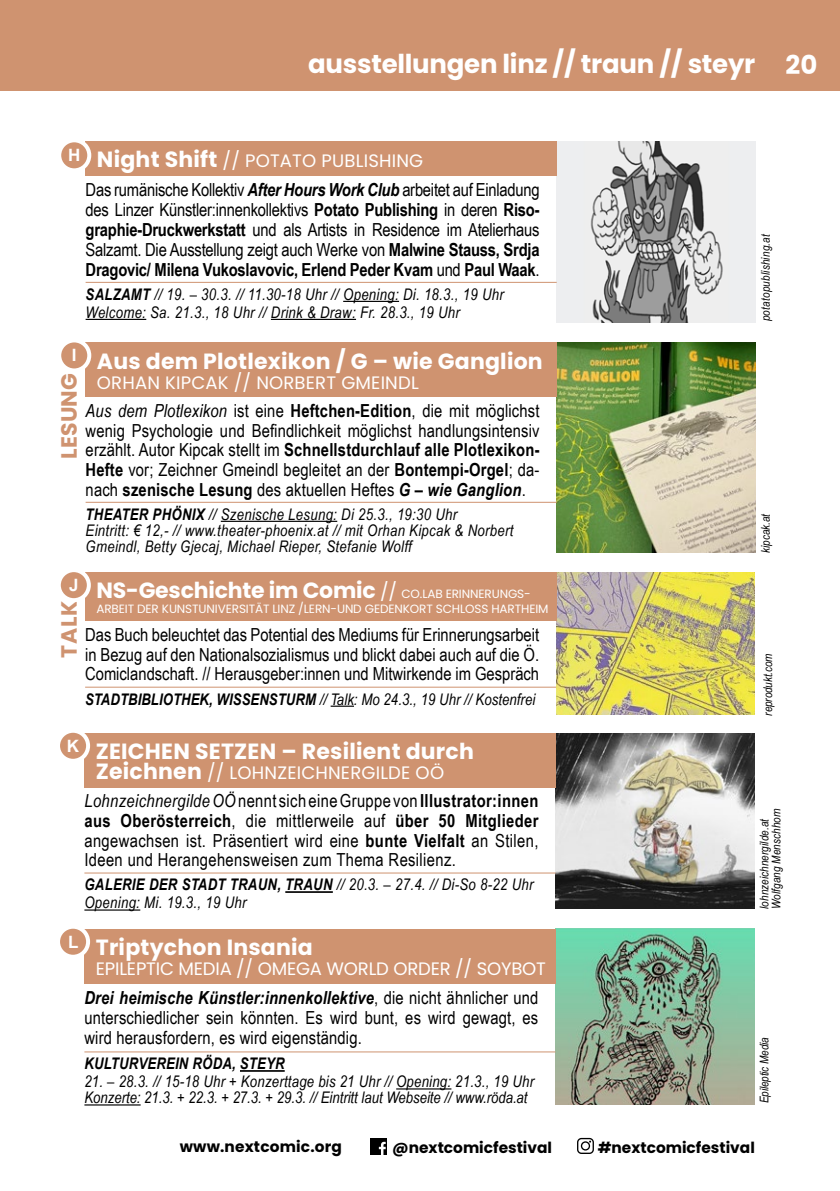
<style>
.page{position:relative;width:840px;height:1191px;background:#fff}
.page>*{position:absolute;margin:0;border:0;box-sizing:border-box;transform-origin:0 0}
.t1{font:700 26px "Poppins";letter-spacing:-.01em;color:#fff}
.t2{font:700 22px "Poppins";letter-spacing:.01em;color:#fff}
.t3{font:700 22px "Poppins";letter-spacing:-.01em;color:#fff}
.t4{font:700 22px "Poppins";letter-spacing:.01em;color:#cf9370}
.t5{font:18px/19.6px "Arial Narrow";letter-spacing:.01em;color:#000;text-align:justify}
.t6{font:18px "Poppins";letter-spacing:.01em;color:#fff}
.t7{font:18px "Poppins";letter-spacing:-.01em;color:#fff}
.t8{font:700 17px "Arial";color:#fff}
.t9{font:italic 16px/18px "Arial Narrow";letter-spacing:.02em;color:#000}
.t10{font:italic 16px/16px "Arial Narrow";color:#000}
.t11{font:italic 700 16px "Arial Narrow";letter-spacing:.015em;color:#000}
.t12{font:700 15.4px "Poppins";color:#000}
.t13{font:italic 12px/12px "Arial Narrow";letter-spacing:.01em;color:#000}
.t14{font:12px "Poppins";letter-spacing:-.01em;color:#fff}
.s1{font-weight:700;font-size:22px}
.s2{font-weight:700;font-style:italic}
.s3{font-weight:700}
.s4{font-style:italic}
.s5{font-weight:400;font-size:18px}
.s6{font-weight:400;font-size:12px}
</style>
<div class="page">
<div style="left:0;top:0;width:839px;height:91px;background:#cf9370"></div>
<img style="left:556px;top:141px;width:198px;height:182px">
<img style="left:555px;top:929px;width:198px;height:175px">
<img style="left:555px;top:733px;width:198px;height:176px">
<img style="left:556px;top:343px;width:198px;height:209px">
<div style="left:84px;top:929px;width:471px;height:54px;background:#cf9370"></div>
<hr style="left:84px;top:1051px;width:471px;height:1px;background:#cf9370">
<hr style="left:240px;top:1070px;width:44px;height:1px;background:#000">
<hr style="left:396px;top:1088px;width:55px;height:1px;background:#000">
<hr style="left:84px;top:1104px;width:56px;height:1px;background:#000">
<div style="left:84px;top:733px;width:471px;height:54px;background:#cf9370"></div>
<hr style="left:84px;top:872px;width:471px;height:1px;background:#cf9370">
<hr style="left:285px;top:891px;width:47px;height:2px;background:#000">
<hr style="left:84px;top:909px;width:56px;height:1px;background:#000">
<div style="left:86px;top:343px;width:470px;height:54px;background:#cf9370"></div>
<hr style="left:86px;top:502px;width:470px;height:1px;background:#cf9370">
<hr style="left:221px;top:521px;width:116px;height:1px;background:#000">
<div style="left:86px;top:141px;width:470px;height:35px;background:#cf9370"></div>
<hr style="left:86px;top:282px;width:470px;height:1px;background:#cf9370">
<hr style="left:343px;top:301px;width:56px;height:1px;background:#000">
<hr style="left:86px;top:319px;width:60px;height:1px;background:#000">
<hr style="left:271px;top:319px;width:85px;height:1px;background:#000">
<div style="left:58px;top:926px;width:30px;height:30px;background:#cf9370;border-radius:50%"></div>
<div style="left:56px;top:924px;width:34px;height:34px;border:4px solid #fff;border-radius:50%"></div>
<div style="left:58px;top:731px;width:30px;height:30px;background:#cf9370;border-radius:50%"></div>
<div style="left:56px;top:729px;width:34px;height:34px;border:4px solid #fff;border-radius:50%"></div>
<div style="left:59px;top:340px;width:30px;height:30px;background:#cf9370;border-radius:50%"></div>
<div style="left:57px;top:338px;width:34px;height:34px;border:4px solid #fff;border-radius:50%"></div>
<div style="left:59px;top:140px;width:30px;height:30px;background:#cf9370;border-radius:50%"></div>
<div style="left:57px;top:138px;width:34px;height:34px;border:4px solid #fff;border-radius:50%"></div>
<div style="left:370px;top:1138px;width:16px;height:17px;background:#000"></div>
<svg style="left:378px;top:1141px;width:7px;height:14px"></svg>
<svg style="left:578px;top:1138px;width:16px;height:16px"></svg>
<div style="left:576px;top:1137px;width:17px;height:17px;border:1px solid #000;border-radius:4px"></div>
<div style="left:580px;top:1141px;width:9px;height:9px;border:1px solid #000;border-radius:50%"></div>
<img style="left:556px;top:572px;width:198px;height:142px">
<div style="left:85px;top:572px;width:471px;height:49px;background:#cf9370"></div>
<hr style="left:85px;top:686px;width:471px;height:1px;background:#cf9370">
<hr style="left:330px;top:705px;width:24px;height:2px;background:#000">
<div style="left:59px;top:570px;width:30px;height:30px;background:#cf9370;border-radius:50%"></div>
<div style="left:57px;top:568px;width:34px;height:34px;border:4px solid #fff;border-radius:50%"></div>
<h1 class="t1" style="left:308px;top:49px;width:510px">ausstellungen linz // traun // steyr 20</h1>
<p class="t8" style="left:68px;top:143px;width:14px">H</p>
<p class="t6" style="left:97px;top:150px;width:327px"><span class="s1">Night Shift</span> // POTATO PUBLISHING</p>
<p class="t5" style="left:86px;top:178px;width:455px">Das rumänische Kollektiv <span class="s2">After Hours Work Club</span> arbeitet auf Einladung des Linzer Künstler:innenkollektivs <span class="s3">Potato Publishing</span> in deren <span class="s3">Riso&shy;graphie-Druckwerkstatt</span> und als Artists in Residence im Atelierhaus Salzamt. Die Ausstellung zeigt auch Werke von <span class="s3">Malwine Stauss, Srdja Dragovic/ Milena Vukoslavovic, Erlend Peder Kvam</span> und <span class="s3">Paul Waak</span>.</p>
<p class="t9" style="left:86px;top:285px;width:419px"><span class="s3">SALZAMT</span> // 19. – 30.3. // 11.30-18 Uhr // Opening: Di. 18.3., 19 Uhr<br>Welcome: Sa. 21.3., 18 Uhr // Drink &amp; Draw: Fr. 28.3., 19 Uhr</p>
<p class="t8" style="left:72px;top:343px;width:6px">I</p>
<p class="t4" style="left:56px;top:459px;width:87px;rotate:-90deg">LESUNG</p>
<p class="t2" style="left:97px;top:348px;width:447px">Aus dem Plotlexikon / G – wie Ganglion</p>
<p class="t6" style="left:97px;top:372px;width:323px">ORHAN KIPCAK // NORBERT GMEINDL</p>
<p class="t5" style="left:86px;top:400px;width:455px"><span class="s4">Aus dem Plotlexikon</span> ist eine <span class="s3">Heftchen-Edition</span>, die mit möglichst wenig Psychologie und Befindlichkeit möglichst handlungsintensiv erzählt. Autor Kipcak stellt im <span class="s3">Schnellstdurchlauf alle Plotlexikon-Hefte</span> vor; Zeichner Gmeindl begleitet an der <span class="s3">Bontempi-Orgel</span>; da&shy;nach <span class="s3">szenische Lesung</span> des aktuellen Heftes <span class="s2">G – wie Ganglion</span>.</p>
<p class="t9" style="left:86px;top:506px;width:429px;line-height:16px"><span class="s3">THEATER PHÖNIX</span> // Szenische Lesung: Di 25.3., 19:30 Uhr<br>Eintritt: € 12,- // www.theater-phoenix.at // mit Orhan Kipcak &amp; Norbert<br>Gmeindl, Betty Gjecaj, Michael Rieper, Stefanie Wolff</p>
<p class="t8" style="left:69px;top:573px;width:11px">J</p>
<p class="t4" style="left:56px;top:658px;width:59px;rotate:-90deg">TALK</p>
<p class="t3" style="left:96px;top:578px;width:435px">NS-Geschichte im Comic <span class="s5">//</span> <span class="s6">CO.LAB ERINNERUNGS-</span></p>
<p class="t14" style="left:96px;top:601px;width:453px">ARBEIT DER KUNSTUNIVERSITÄT LINZ /LERN-UND GEDENKORT SCHLOSS HARTHEIM</p>
<p class="t5" style="left:85px;top:624px;width:455px">Das Buch beleuchtet das Potential des Mediums für Erinnerungsarbeit in Bezug auf den Nationalsozialismus und blickt dabei auch auf die Ö.<br>Comiclandschaft. // Herausgeber:innen und Mitwirkende im Gespräch</p>
<p class="t9" style="left:85px;top:689px;width:451px"><span class="s3">STADTBIBLIOTHEK, WISSENSTURM</span> // Talk: Mo 24.3., 19 Uhr // Kostenfrei</p>
<p class="t8" style="left:67px;top:734px;width:14px">K</p>
<p class="t2" style="left:96px;top:738px;width:379px">ZEICHEN SETZEN – Resilient durch</p>
<p class="t6" style="left:96px;top:762px;width:349px"><span class="s1">Zeichnen</span> // LOHNZEICHNERGILDE OÖ</p>
<p class="t5" style="left:84px;top:790px;width:455px"><span class="s4">Lohnzeichnergilde OÖ</span> nennt sich eine Gruppe von <span class="s3">Illustrator:innen aus Oberösterreich</span>, die mittlerweile auf <span class="s3">über 50 Mitglieder </span>angewachsen ist. Präsentiert wird eine <span class="s3">bunte Vielfalt</span> an Stilen, Ideen und Herangehensweisen zum Thema Resilienz.</p>
<p class="t9" style="left:84px;top:875px;width:450px"><span class="s3">GALERIE DER STADT TRAUN, TRAUN</span> // 20.3. – 27.4. // Di-So 8-22 Uhr<br>Opening: Mi. 19.3., 19 Uhr</p>
<p class="t8" style="left:68px;top:929px;width:12px">L</p>
<p class="t2" style="left:96px;top:934px;width:218px">Triptychon Insania</p>
<p class="t7" style="left:96px;top:958px;width:451px">EPILEPTIC MEDIA // OMEGA WORLD ORDER // SOYBOT</p>
<p class="t5" style="left:84px;top:987px;width:455px"><span class="s2">Drei heimische Künstler:innenkollektive</span>, die nicht ähnlicher und unterschiedlicher sein könnten. Es wird bunt, es wird gewagt, es wird herausfordern, es wird eigenständig.</p>
<p class="t11" style="left:84px;top:1051px;width:202px">KULTURVEREIN RÖDA, STEYR</p>
<p class="t10" style="left:84px;top:1073px;width:451px">21. – 28.3. // 15-18 Uhr + Konzerttage bis 21 Uhr // Opening: 21.3., 19 Uhr<br>Konzerte: 21.3. + 22.3. + 27.3. + 29.3. // Eintritt laut Webseite // www.röda.at</p>
<p class="t13" style="left:758px;top:321px;width:89px;rotate:-90deg">potatopublishing.at</p>
<p class="t13" style="left:758px;top:552px;width:40px;rotate:-90deg">kipcak.at</p>
<p class="t13" style="left:761px;top:715px;width:64px;rotate:-90deg">reprodukt.com</p>
<p class="t13" style="left:757px;top:909px;width:102px;rotate:-90deg">lohnzeichnergilde.at<br>Wolfgang Menschhorn</p>
<p class="t13" style="left:757px;top:1103px;width:67px;rotate:-90deg">Epileptic Media</p>
<p class="t12" style="left:180px;top:1138px;width:164px">www.nextcomic.org</p>
<p class="t12" style="left:392px;top:1138px;width:161px">@nextcomicfestival</p>
<p class="t12" style="left:597px;top:1138px;width:158px">#nextcomicfestival</p>
</div>
